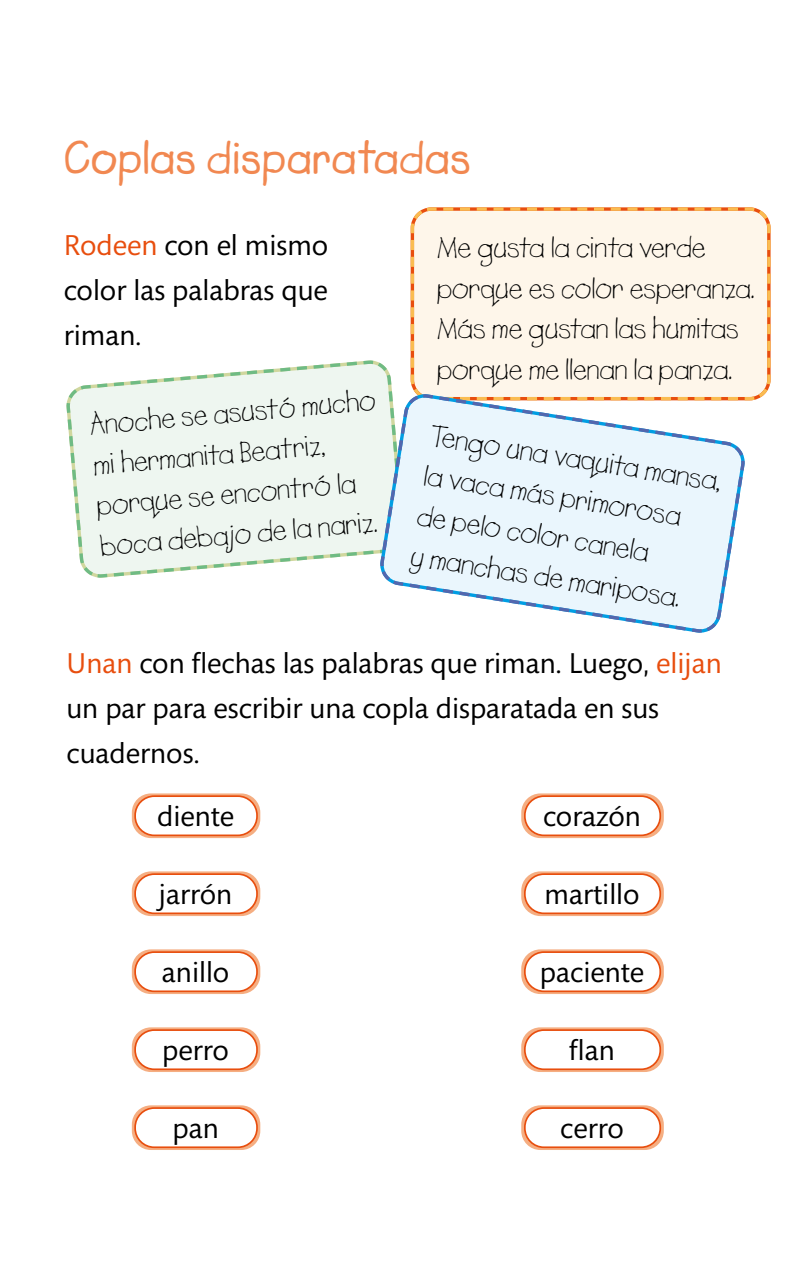
<style>
.page{position:relative;width:798px;height:1276px;background:#fff}
.page>*{position:absolute;margin:0;border:0;box-sizing:border-box;transform-origin:0 0}
.titulos{font:47.25px "Lemonade ICG Bold";color:#f18851}
.consigna{font:29.25px/40.5px "Lemonade ICG";color:#000}
.consigna-2{font:29.25px/45px "Mundo Sans Std";color:#000;text-align:justify}
.s1{color:#e84e0e}
</style>
<div class="page">
<svg style="left:410px;top:207px;width:361px;height:194px"></svg>
<svg style="left:66px;top:240px;width:679px;height:338px"></svg>
<svg style="left:378px;top:392px;width:368px;height:241px"></svg>
<svg style="left:132px;top:793px;width:128px;height:45px"></svg>
<div style="left:135px;top:796px;width:122px;height:39px;background:#fff;border-radius:19px"></div>
<div style="left:134px;top:795px;width:124px;height:41px;border:2px solid #e84e0e;border-radius:19px"></div>
<svg style="left:521px;top:793px;width:142px;height:45px"></svg>
<div style="left:524px;top:796px;width:136px;height:39px;background:#fff;border-radius:19px"></div>
<div style="left:524px;top:795px;width:136px;height:41px;border:2px solid #e84e0e;border-radius:19px"></div>
<svg style="left:132px;top:871px;width:128px;height:45px"></svg>
<div style="left:135px;top:874px;width:122px;height:39px;background:#fff;border-radius:19px"></div>
<div style="left:134px;top:873px;width:124px;height:41px;border:2px solid #e84e0e;border-radius:19px"></div>
<svg style="left:521px;top:871px;width:142px;height:45px"></svg>
<div style="left:524px;top:874px;width:136px;height:39px;background:#fff;border-radius:19px"></div>
<div style="left:524px;top:873px;width:136px;height:41px;border:2px solid #e84e0e;border-radius:19px"></div>
<svg style="left:132px;top:949px;width:128px;height:45px"></svg>
<div style="left:135px;top:952px;width:122px;height:39px;background:#fff;border-radius:19px"></div>
<div style="left:134px;top:951px;width:124px;height:41px;border:2px solid #e84e0e;border-radius:19px"></div>
<svg style="left:521px;top:949px;width:142px;height:45px"></svg>
<div style="left:524px;top:952px;width:136px;height:39px;background:#fff;border-radius:19px"></div>
<div style="left:524px;top:951px;width:136px;height:41px;border:2px solid #e84e0e;border-radius:19px"></div>
<svg style="left:132px;top:1027px;width:128px;height:45px"></svg>
<div style="left:135px;top:1030px;width:122px;height:39px;background:#fff;border-radius:19px"></div>
<div style="left:134px;top:1029px;width:124px;height:41px;border:2px solid #e84e0e;border-radius:19px"></div>
<svg style="left:521px;top:1027px;width:142px;height:45px"></svg>
<div style="left:524px;top:1030px;width:136px;height:39px;background:#fff;border-radius:19px"></div>
<div style="left:524px;top:1029px;width:136px;height:41px;border:2px solid #e84e0e;border-radius:19px"></div>
<svg style="left:132px;top:1105px;width:128px;height:45px"></svg>
<div style="left:135px;top:1108px;width:122px;height:39px;background:#fff;border-radius:19px"></div>
<div style="left:134px;top:1107px;width:124px;height:41px;border:2px solid #e84e0e;border-radius:19px"></div>
<svg style="left:521px;top:1105px;width:142px;height:45px"></svg>
<div style="left:524px;top:1108px;width:136px;height:39px;background:#fff;border-radius:19px"></div>
<div style="left:524px;top:1107px;width:136px;height:41px;border:2px solid #e84e0e;border-radius:19px"></div>
<p class="titulos" style="left:64px;top:130px;width:408px">Coplas disparatadas</p>
<p class="consigna-2" style="left:64px;top:223px;width:266px"><span class="s1">Rodeen</span> con el mismo color las palabras que riman.</p>
<p class="consigna" style="left:88px;top:405px;width:288px;rotate:-5deg">Anoche se asustó mucho</p>
<p class="consigna" style="left:91px;top:445px;width:234px;rotate:-5deg">mi hermanita Beatriz,</p>
<p class="consigna" style="left:95px;top:485px;width:279px;rotate:-5deg">porque se encontró la boca debajo de la nariz.</p>
<p class="consigna" style="left:437px;top:227px;width:270px">Me gusta la cinta verde</p>
<p class="consigna" style="left:437px;top:268px;width:319px">porque es color esperanza.</p>
<p class="consigna" style="left:437px;top:308px;width:303px">Más me gustan las humitas</p>
<p class="consigna" style="left:437px;top:349px;width:296px">porque me llenan la panza.</p>
<p class="consigna" style="left:433px;top:415px;width:296px;rotate:9deg">Tengo una vaquita mansa,</p>
<p class="consigna" style="left:427px;top:455px;width:261px;rotate:9deg">la vaca más primorosa</p>
<p class="consigna" style="left:420px;top:495px;width:235px;rotate:9deg">de pelo color canela</p>
<p class="consigna" style="left:414px;top:535px;width:273px;rotate:9deg">y manchas de mariposa.</p>
<p class="consigna-2" style="left:66px;top:642px;width:656px;text-align:left"><span class="s1">Unan</span> con flechas las palabras que riman. Luego, <span class="s1">elijan </span>un par para escribir una copla disparatada en sus cuadernos.</p>
<p class="consigna-2" style="left:157px;top:794px;width:79px">diente</p>
<p class="consigna-2" style="left:543px;top:794px;width:99px">corazón</p>
<p class="consigna-2" style="left:159px;top:872px;width:75px">jarrón</p>
<p class="consigna-2" style="left:544px;top:872px;width:96px">martillo</p>
<p class="consigna-2" style="left:162px;top:950px;width:69px">anillo</p>
<p class="consigna-2" style="left:539px;top:950px;width:106px">paciente</p>
<p class="consigna-2" style="left:162px;top:1028px;width:68px">perro</p>
<p class="consigna-2" style="left:569px;top:1028px;width:47px">flan</p>
<p class="consigna-2" style="left:172px;top:1106px;width:48px">pan</p>
<p class="consigna-2" style="left:560px;top:1106px;width:65px">cerro</p>
</div>
